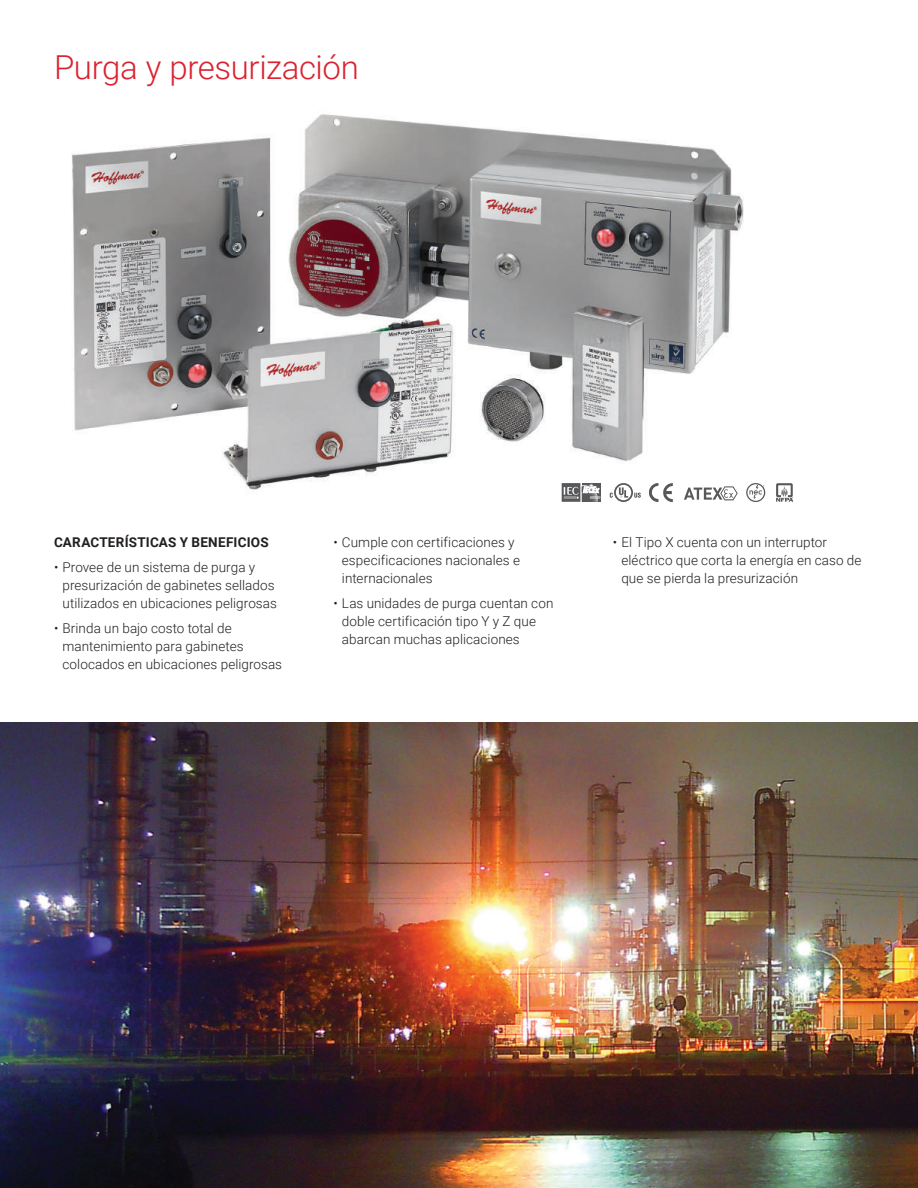
<style>
.page{position:relative;width:918px;height:1188px;background:#fff}
.page>*{position:absolute;margin:0;border:0;box-sizing:border-box;transform-origin:0 0}
.t1{font:300 33px "Roboto";letter-spacing:-.01em;color:#db2230}
.t2{font:300 13.5px/18px "Roboto";letter-spacing:.005em;color:#231f20}
.t3{font:700 13.5px "Roboto";letter-spacing:.015em;color:#231f20}
</style>
<div class="page">
<img style="left:0;top:723px;width:918px;height:465px">
<img style="left:71px;top:114px;width:723px;height:387px">
<svg style="left:562px;top:483px;width:38px;height:19px"></svg>
<svg style="left:684px;top:486px;width:54px;height:14px"></svg>
<svg style="left:649px;top:483px;width:24px;height:19px"></svg>
<svg style="left:610px;top:483px;width:31px;height:19px"></svg>
<svg style="left:776px;top:483px;width:17px;height:19px"></svg>
<svg style="left:746px;top:483px;width:19px;height:19px"></svg>
<h1 class="t1" style="left:54px;top:44px;width:307px">Purga y presurización</h1>
<p class="t3" style="left:54px;top:533px;width:216px">CARACTERÍSTICAS Y BENEFICIOS</p>
<p class="t2" style="left:63px;top:558px;width:216px;text-indent:-9px">• Provee de un sistema de purga y presurización de gabinetes sellados utilizados en ubicaciones peligrosas</p>
<p class="t2" style="left:63px;top:618px;width:221px;text-indent:-9px">• Brinda un bajo costo total de mantenimiento para gabinetes colocados en ubicaciones peligrosas</p>
<p class="t2" style="left:342px;top:533px;width:180px;text-indent:-9px">• Cumple con certificaciones y especificaciones nacionales e internacionales</p>
<p class="t2" style="left:342px;top:594px;width:213px;text-indent:-9px">• Las unidades de purga cuentan con doble certificación tipo Y y Z que abarcan muchas aplicaciones</p>
<p class="t2" style="left:621px;top:533px;width:242px;text-indent:-9px">• El Tipo X cuenta con un interruptor eléctrico que corta la energía en caso de que se pierda la presurización</p>
</div>
